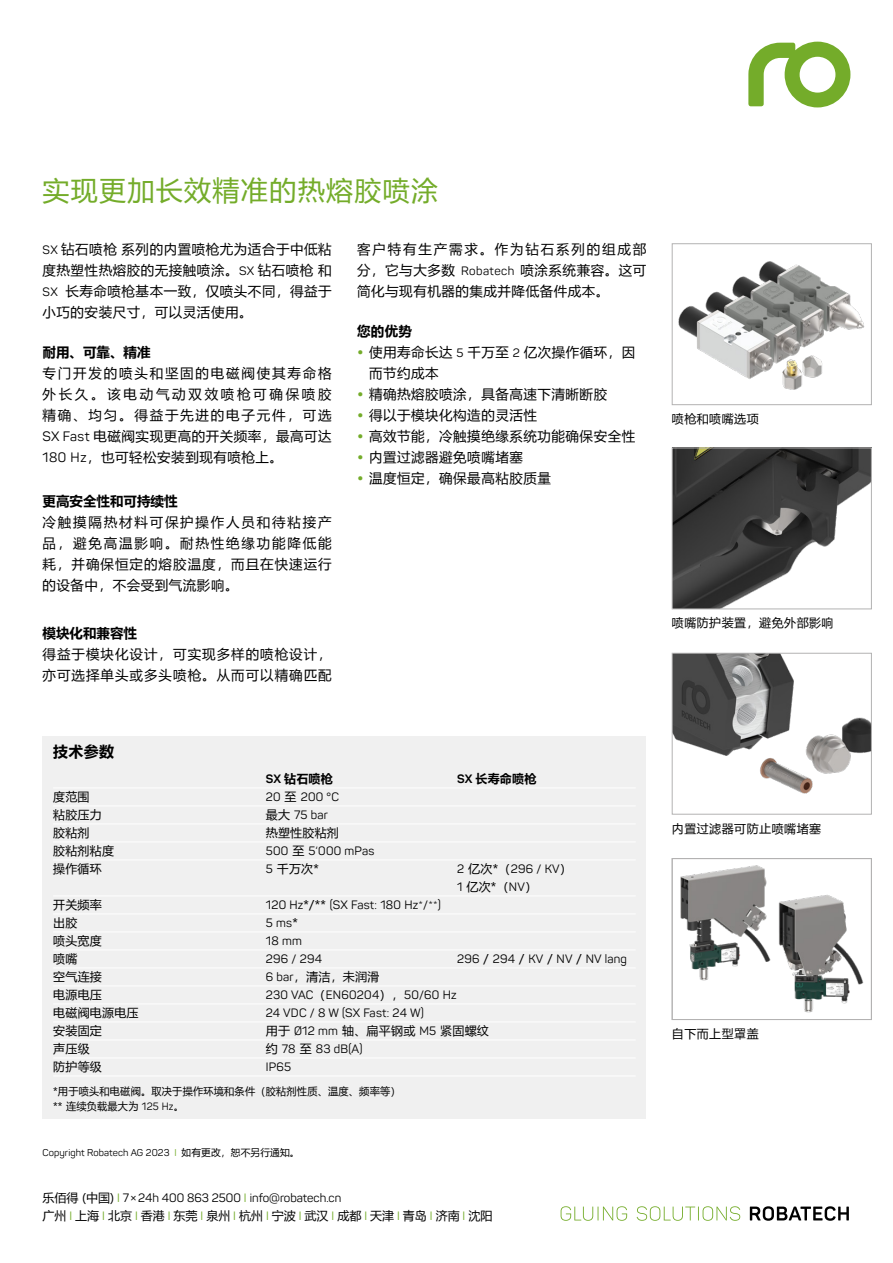
<style>
.page{position:relative;width:893px;height:1263px;background:#fff}
.page>*{position:absolute;margin:0;border:0;box-sizing:border-box;transform-origin:0 0}
.t1{font:27px "Microsoft Ya Hei";letter-spacing:.05em;color:#74ac2a}
.t2{font:700 15px "Microsoft Ya Hei";color:#000}
.t3{font:13.5px/21px "Microsoft Ya Hei";letter-spacing:.04em;color:#000;text-align:justify}
.t4{font:13.5px/21px "Microsoft Ya Hei";letter-spacing:.075em;color:#000}
.t5{font:700 13.5px "Microsoft Ya Hei";color:#000}
.t6{font:12px "Panton";letter-spacing:.02em;color:#000}
.t7{font:12px "Microsoft Ya Hei";letter-spacing:.02em;color:#000}
.t8{font:12px "Microsoft Ya Hei";color:#000}
.t9{font:12px "Panton";color:#000}
.t10{font:12px "Microsoft Ya Hei";letter-spacing:.04em;color:#000}
.t11{font:700 12px "Microsoft Ya Hei";letter-spacing:.02em;color:#000}
.t12{font:10.5px/15px "Microsoft Ya Hei";letter-spacing:.02em;color:#000}
.t13{font:9.75px "Panton";letter-spacing:.01em;color:#000}
.s1{font-family:"Panton";font-size:12px}
.s2{font-family:"Panton"}
.s3{font-family:"Panton";font-weight:700;font-size:18px;color:#74ac2a}
.s4{font-family:"Microsoft Ya Hei"}
.s5{color:#74ac2a}
.s6{font-family:"Panton";color:#74ac2a}
</style>
<div class="page">
<svg style="left:748px;top:42px;width:102px;height:65px"></svg>
<svg style="left:750px;top:1206px;width:99px;height:15px"></svg>
<svg style="left:561px;top:1206px;width:179px;height:15px"></svg>
<div style="left:43px;top:736px;width:603px;height:382px;background:#f0f0f0"></div>
<hr style="left:53px;top:788px;width:583px;height:1px;background:#fff">
<hr style="left:53px;top:806px;width:583px;height:1px;background:#fff">
<hr style="left:53px;top:824px;width:583px;height:1px;background:#fff">
<hr style="left:53px;top:842px;width:583px;height:1px;background:#fff">
<hr style="left:53px;top:860px;width:583px;height:1px;background:#fff">
<hr style="left:53px;top:896px;width:583px;height:1px;background:#fff">
<hr style="left:53px;top:914px;width:583px;height:1px;background:#fff">
<hr style="left:53px;top:932px;width:583px;height:1px;background:#fff">
<hr style="left:53px;top:950px;width:583px;height:1px;background:#fff">
<hr style="left:53px;top:968px;width:583px;height:1px;background:#fff">
<hr style="left:53px;top:986px;width:583px;height:1px;background:#fff">
<hr style="left:53px;top:1004px;width:583px;height:1px;background:#fff">
<hr style="left:53px;top:1022px;width:583px;height:1px;background:#fff">
<hr style="left:53px;top:1040px;width:583px;height:1px;background:#fff">
<hr style="left:53px;top:1058px;width:583px;height:1px;background:#fff">
<hr style="left:53px;top:1076px;width:583px;height:1px;background:#fff">
<img style="left:674px;top:450px;width:196px;height:157px">
<div style="left:672px;top:448px;width:200px;height:161px;border:1px solid #b3b2b2"></div>
<img style="left:674px;top:655px;width:196px;height:139px">
<div style="left:672px;top:653px;width:200px;height:161px;border:1px solid #b3b2b2"></div>
<img style="left:678px;top:261px;width:187px;height:129px">
<div style="left:672px;top:243px;width:200px;height:162px;border:1px solid #b3b2b2"></div>
<img style="left:789px;top:895px;width:75px;height:118px">
<div style="left:672px;top:858px;width:200px;height:162px;border:1px solid #b3b2b2"></div>
<img style="left:672px;top:861px;width:117px;height:120px">
<h1 class="t1" style="left:43px;top:172px;width:397px">实现更加长效精准的热熔胶喷涂</h1>
<p class="t3" style="left:43px;top:238px;width:291px"><span class="s1">SX</span> 钻石喷枪 系列的内置喷枪尤为适合于中低粘度热塑性热熔胶的无接触喷涂。<span class="s1">SX</span> 钻石喷枪 和<span class="s1">SX</span> 长寿命喷枪基本一致，仅喷头不同，得益于小巧的安装尺寸，可以灵活使用。</p>
<p class="t5" style="left:43px;top:343px;width:109px">耐用、可靠、精准</p>
<p class="t3" style="left:43px;top:362px;width:291px">专门开发的喷头和坚固的电磁阀使其寿命格外长久。该电动气动双效喷枪可确保喷胶精确、均匀。得益于先进的电子元件，可选<span class="s2">SX Fast</span> 电磁阀实现更高的开关频率，最高可达<span class="s2">180 Hz</span>，也可轻松安装到现有喷枪上。</p>
<p class="t5" style="left:43px;top:491px;width:137px">更高安全性和可持续性</p>
<p class="t3" style="left:43px;top:511px;width:291px">冷触摸隔热材料可保护操作人员和待粘接产品，避免高温影响。耐热性绝缘功能降低能耗，并确保恒定的熔胶温度，而且在快速运行的设备中，不会受到气流影响。</p>
<p class="t5" style="left:43px;top:623px;width:96px">模块化和兼容性</p>
<p class="t4" style="left:43px;top:643px;width:291px">得益于模块化设计，可实现多样的喷枪设计，亦可选择单头或多头喷枪。从而可以精确匹配</p>
<p class="t3" style="left:357px;top:238px;width:291px">客户特有生产需求。作为钻石系列的组成部分，它与大多数 <span class="s1">Robatech</span> 喷涂系统兼容。这可简化与现有机器的集成并降低备件成本。</p>
<p class="t5" style="left:357px;top:322px;width:56px">您的优势</p>
<p class="t3" style="left:369px;top:341px;width:268px;text-indent:-12px"><span class="s3">•</span> 使用寿命长达 <span class="s1">5</span> 千万至 <span class="s1">2</span> 亿次操作循环，因而节约成本</p>
<p class="t3" style="left:357px;top:383px;width:251px"><span class="s3">•</span> 精确热熔胶喷涂，具备高速下清晰断胶</p>
<p class="t3" style="left:357px;top:404px;width:181px"><span class="s3">•</span> 得以于模块化构造的灵活性</p>
<p class="t3" style="left:357px;top:425px;width:280px"><span class="s3">•</span> 高效节能，冷触摸绝缘系统功能确保安全性</p>
<p class="t3" style="left:357px;top:446px;width:167px"><span class="s3">•</span> 内置过滤器避免喷嘴堵塞</p>
<p class="t3" style="left:357px;top:467px;width:195px"><span class="s3">•</span> 温度恒定，确保最高粘胶质量</p>
<p class="t2" style="left:53px;top:741px;width:62px">技术参数</p>
<p class="t11" style="left:266px;top:771px;width:69px"><span class="s2">SX</span> 钻石喷枪</p>
<p class="t11" style="left:457px;top:771px;width:81px"><span class="s2">SX</span> 长寿命喷枪</p>
<p class="t7" style="left:53px;top:789px;width:38px">度范围</p>
<p class="t6" style="left:266px;top:790px;width:75px">20 <span class="s4">至</span> 200 °C</p>
<p class="t7" style="left:53px;top:807px;width:50px">粘胶压力</p>
<p class="t6" style="left:266px;top:808px;width:64px"><span class="s4">最大</span> 75 bar</p>
<p class="t7" style="left:53px;top:825px;width:38px">胶粘剂</p>
<p class="t7" style="left:266px;top:825px;width:75px">热塑性胶粘剂</p>
<p class="t7" style="left:53px;top:843px;width:62px">胶粘剂粘度</p>
<p class="t6" style="left:266px;top:844px;width:110px">500 <span class="s4">至</span> 5‘000 mPas</p>
<p class="t7" style="left:53px;top:861px;width:50px">操作循环</p>
<p class="t7" style="left:266px;top:861px;width:55px"><span class="s2">5</span> 千万次*</p>
<p class="t6" style="left:457px;top:862px;width:116px">2 <span class="s4">亿次*（</span>296 / KV<span class="s4">）</span></p>
<p class="t7" style="left:457px;top:879px;width:82px"><span class="s2">1</span> 亿次*（<span class="s2">NV</span>）</p>
<p class="t7" style="left:53px;top:897px;width:50px">开关频率</p>
<p class="t6" style="left:266px;top:898px;width:177px">120 Hz<span class="s4">*/**</span> (SX Fast: 180 Hz*/**)</p>
<p class="t7" style="left:53px;top:915px;width:26px">出胶</p>
<p class="t6" style="left:266px;top:916px;width:34px">5 ms<span class="s4">*</span></p>
<p class="t7" style="left:53px;top:933px;width:50px">喷头宽度</p>
<p class="t6" style="left:266px;top:934px;width:38px">18 mm</p>
<p class="t7" style="left:53px;top:951px;width:26px">喷嘴</p>
<p class="t6" style="left:266px;top:952px;width:58px">296 / 294</p>
<p class="t6" style="left:457px;top:952px;width:171px">296 <span class="s4">/</span> 294 <span class="s4">/</span> KV <span class="s4">/</span> NV <span class="s4">/</span> NV lang</p>
<p class="t7" style="left:53px;top:969px;width:50px">空气连接</p>
<p class="t7" style="left:266px;top:969px;width:115px"><span class="s2">6 bar</span>，清洁，未润滑</p>
<p class="t7" style="left:53px;top:987px;width:50px">电源电压</p>
<p class="t6" style="left:266px;top:988px;width:192px">230 VAC<span class="s4">（</span>EN60204<span class="s4">），</span>50/60 Hz</p>
<p class="t7" style="left:53px;top:1005px;width:87px">电磁阀电源电压</p>
<p class="t6" style="left:266px;top:1006px;width:159px">24 VDC / 8 W (SX Fast: 24 W)</p>
<p class="t7" style="left:53px;top:1023px;width:50px">安装固定</p>
<p class="t7" style="left:266px;top:1023px;width:225px">用于 <span class="s2">Ø12 mm</span> 轴、扁平钢或 <span class="s2">M5</span> 紧固螺纹</p>
<p class="t7" style="left:53px;top:1041px;width:38px">声压级</p>
<p class="t6" style="left:266px;top:1042px;width:98px"><span class="s4">约</span> 78 <span class="s4">至</span> 83 dB(A)</p>
<p class="t7" style="left:53px;top:1059px;width:50px">防护等级</p>
<p class="t6" style="left:266px;top:1060px;width:27px">IP65</p>
<p class="t12" style="left:53px;top:1083px;width:349px">*用于喷头和电磁阀。取决于操作环境和条件（胶粘剂性质、温度、频率等）** 连续负载最大为 <span class="s2">125 Hz</span>。</p>
<p class="t13" style="left:43px;top:1146px;width:259px">Copyright Robatech AG 2023 <span class="s5">I</span> <span class="s4">如有更改，恕不另行通知。</span></p>
<p class="t9" style="left:43px;top:1191px;width:300px"><span class="s4">乐佰得 (中国)</span> <span class="s5">I</span> 7×24h 400 863 2500 <span class="s5">I</span> info@robatech.cn</p>
<p class="t8" style="left:43px;top:1208px;width:451px">广州<span class="s6">I</span>上海<span class="s6">I</span>北京<span class="s6">I</span>香港<span class="s6">I</span>东莞<span class="s6">I</span>泉州<span class="s6">I</span>杭州<span class="s6">I</span>宁波<span class="s6">I</span>武汉<span class="s6">I</span>成都<span class="s6">I</span>天津<span class="s6">I</span>青岛<span class="s6">I</span>济南<span class="s6">I</span>沈阳</p>
<p class="t10" style="left:672px;top:410px;width:88px">喷枪和喷嘴选项</p>
<p class="t10" style="left:672px;top:615px;width:163px">喷嘴防护装置，避免外部影响</p>
<p class="t10" style="left:672px;top:820px;width:151px">内置过滤器可防止喷嘴堵塞</p>
<p class="t10" style="left:672px;top:1025px;width:88px">自下而上型罩盖</p>
</div>
